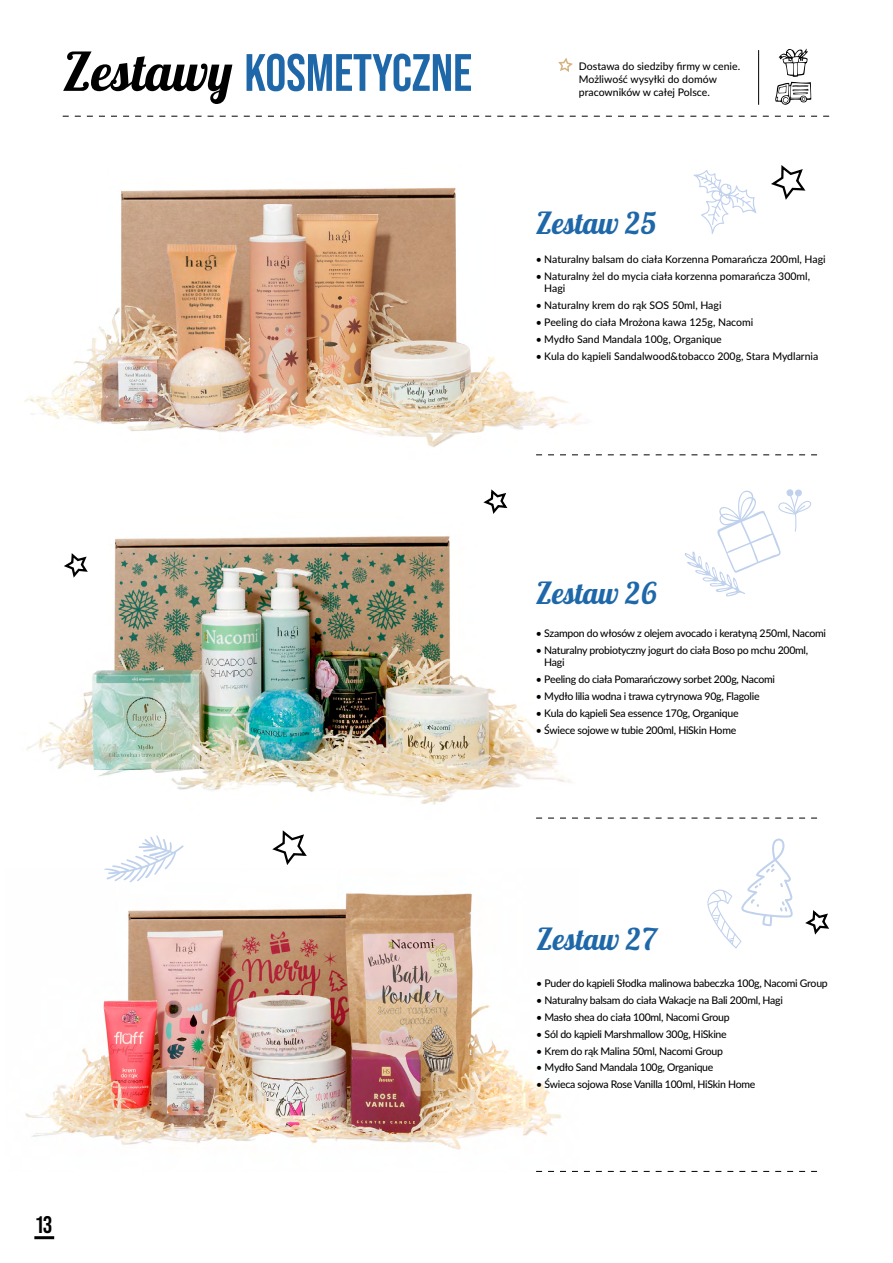
<style>
.page{position:relative;width:893px;height:1263px;background:#fff}
.page>*{position:absolute;margin:0;border:0;box-sizing:border-box;transform-origin:0 0}
.t1{font:700 52.5px "Bebas Neue Pro";color:#1e68a9}
.t2{font:italic 700 30px "Lobster Two";letter-spacing:-.01em;color:#1e68a9}
.t3{font:700 24px "Bebas Neue Pro";color:#000}
.t4{font:500 10.5px/12.6px "Lato";letter-spacing:-.025em;color:#000}
.t5{font:500 10.5px/12.6px "Lato";color:#000}
.s1{font-family:"Lobster Two";font-style:italic;color:#000}
</style>
<div class="page">
<img style="left:27px;top:536px;width:575px;height:282px">
<img style="left:24px;top:187px;width:566px;height:269px">
<img style="left:25px;top:893px;width:553px;height:278px">
<svg style="left:536px;top:454px;width:281px;height:1px"></svg>
<svg style="left:536px;top:818px;width:281px;height:1px"></svg>
<svg style="left:536px;top:1171px;width:281px;height:1px"></svg>
<svg style="left:771px;top:165px;width:35px;height:35px"></svg>
<svg style="left:272px;top:830px;width:35px;height:35px"></svg>
<svg style="left:342px;top:688px;width:39px;height:38px"></svg>
<svg style="left:483px;top:489px;width:25px;height:25px"></svg>
<svg style="left:805px;top:910px;width:24px;height:25px"></svg>
<svg style="left:61px;top:552px;width:29px;height:28px"></svg>
<svg style="left:63px;top:116px;width:766px;height:1px"></svg>
<svg style="left:558px;top:57px;width:15px;height:15px"></svg>
<svg style="left:775px;top:49px;width:37px;height:56px"></svg>
<hr style="left:758px;top:50px;width:1px;height:55px;background:#000">
<svg style="left:104px;top:835px;width:80px;height:48px"></svg>
<svg style="left:707px;top:838px;width:86px;height:111px"></svg>
<svg style="left:694px;top:170px;width:62px;height:64px"></svg>
<svg style="left:685px;top:489px;width:126px;height:107px"></svg>
<hr style="left:34px;top:1236px;width:20px;height:3px;background:#000">
<h1 class="t1" style="left:63px;top:43px;width:411px"><span class="s1">Zestawy</span> KOSMETYCZNE</h1>
<p class="t5" style="left:579px;top:60px;width:163px">Dostawa do siedziby firmy w cenie.<br>Możliwość wysyłki do domów pracowników w całej Polsce.</p>
<h2 class="t2" style="left:536px;top:204px;width:122px">Zestaw 25</h2>
<p class="t5" style="left:536px;top:252px;width:291px">• Naturalny balsam do ciała Korzenna Pomarańcza 200ml, Hagi</p>
<p class="t5" style="left:544px;top:269px;width:267px;text-indent:-9px">• Naturalny żel do mycia ciała korzenna pomarańcza 300ml,<br>Hagi</p>
<p class="t5" style="left:536px;top:299px;width:187px">• Naturalny krem do rąk SOS 50ml, Hagi</p>
<p class="t5" style="left:536px;top:315px;width:219px">• Peeling do ciała Mrożona kawa 125g, Nacomi</p>
<p class="t5" style="left:536px;top:332px;width:188px">• Mydło Sand Mandala 100g, Organique</p>
<p class="t5" style="left:536px;top:349px;width:284px">• Kula do kąpieli Sandalwood&amp;tobacco 200g, Stara Mydlarnia</p>
<h3 class="t3" style="left:36px;top:1211px;width:17px">13</h3>
<h2 class="t2" style="left:536px;top:574px;width:123px">Zestaw 26</h2>
<p class="t4" style="left:536px;top:626px;width:292px">• Szampon do włosów z olejem avocado i keratyną 250ml, Nacomi</p>
<p class="t4" style="left:544px;top:643px;width:265px;text-indent:-9px">• Naturalny probiotyczny jogurt do ciała Boso po mchu 200ml,<br>Hagi</p>
<p class="t4" style="left:536px;top:672px;width:241px">• Peeling do ciała Pomarańczowy sorbet 200g, Nacomi</p>
<p class="t4" style="left:536px;top:689px;width:225px">• Mydło lilia wodna i trawa cytrynowa 90g, Flagolie</p>
<p class="t4" style="left:536px;top:706px;width:204px">• Kula do kąpieli Sea essence 170g, Organique</p>
<p class="t4" style="left:536px;top:723px;width:202px">• Świece sojowe w tubie 200ml, HiSkin Home</p>
<h2 class="t2" style="left:536px;top:920px;width:121px">Zestaw 27</h2>
<p class="t4" style="left:536px;top:977px;width:293px">• Puder do kąpieli Słodka malinowa babeczka 100g, Nacomi Group</p>
<p class="t4" style="left:536px;top:993px;width:248px">• Naturalny balsam do ciała Wakacje na Bali 200ml, Hagi</p>
<p class="t4" style="left:536px;top:1010px;width:195px">• Masło shea do ciała 100ml, Nacomi Group</p>
<p class="t4" style="left:536px;top:1027px;width:192px">• Sól do kąpieli Marshmallow 300g, HiSkine</p>
<p class="t4" style="left:536px;top:1044px;width:188px">• Krem do rąk Malina 50ml, Nacomi Group</p>
<p class="t4" style="left:536px;top:1061px;width:179px">• Mydło Sand Mandala 100g, Organique</p>
<p class="t4" style="left:536px;top:1078px;width:221px">• Świeca sojowa Rose Vanilla 100ml, HiSkin Home</p>
</div>
